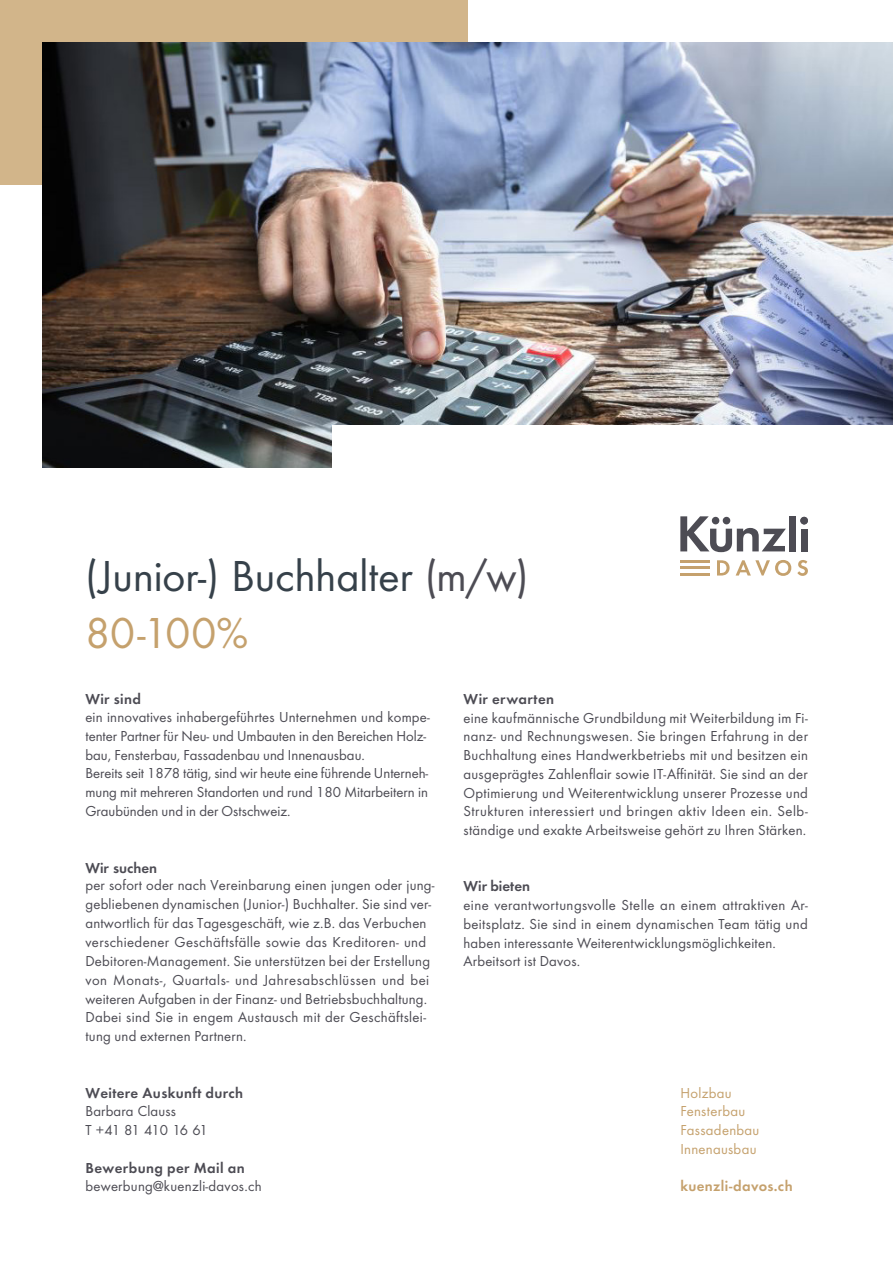
<style>
.page{position:relative;width:893px;height:1263px;background:#fff}
.page>*{position:absolute;margin:0;border:0;box-sizing:border-box;transform-origin:0 0}
.t1{font:45px/56.2px "Futura Boo";color:#36414a}
.t2{font:15px/18.9px "Futura Boo";letter-spacing:.015em;color:#4d4c54}
.t3{font:15px "Futura Dem";letter-spacing:.025em;color:#4d4c54}
.t4{font:15px/18.8px "Futura Boo";letter-spacing:.02em;color:#c5a16d}
.t5{font:15px "Futura Dem";color:#4d4c54}
.t6{font:15px "Futura Dem";letter-spacing:.025em;color:#c5a16d}
.s1{color:#4d4c54}
.s2{color:#c5a16d}
</style>
<div class="page">
<div style="left:0;top:0;width:468px;height:184px;background:#d2b58a"></div>
<img style="left:43px;top:43px;width:850px;height:425px">
<div style="left:333px;top:425px;width:560px;height:54px;background:#fff"></div>
<svg style="left:717px;top:560px;width:13px;height:15px"></svg>
<svg style="left:736px;top:560px;width:55px;height:16px"></svg>
<svg style="left:797px;top:560px;width:11px;height:16px"></svg>
<hr style="left:680px;top:573px;width:29px;height:2px;background:#c5a16d">
<hr style="left:680px;top:560px;width:29px;height:3px;background:#c5a16d">
<hr style="left:680px;top:567px;width:29px;height:2px;background:#c5a16d">
<svg style="left:680px;top:516px;width:106px;height:36px"></svg>
<div style="left:789px;top:516px;width:7px;height:35px;background:#4d4c54"></div>
<div style="left:800px;top:517px;width:8px;height:7px;background:#4d4c54;border-radius:50%"></div>
<div style="left:801px;top:529px;width:6px;height:22px;background:#4d4c54"></div>
<h1 class="t1" style="left:85px;top:548px;width:445px">(Junior-) Buchhalter <span class="s1">(m/w)<br></span><span class="s2">80-100%</span></h1>
<p class="t3" style="left:85px;top:688px;width:57px">Wir sind</p>
<p class="t2" style="left:85px;top:707px;width:346px">ein innovatives inhabergeführtes Unternehmen und kompe&shy;tenter Partner für Neu- und Umbauten in den Bereichen Holz&shy;bau, Fensterbau, Fassadenbau und Innenausbau.<br>Bereits seit 1878 tätig, sind wir heute eine führende Unterneh&shy;mung mit mehreren Standorten und rund 180 Mitarbeitern in Graubünden und in der Ostschweiz.</p>
<p class="t5" style="left:85px;top:857px;width:73px">Wir suchen</p>
<p class="t2" style="left:85px;top:876px;width:351px">per sofort oder nach Vereinbarung einen jungen oder jung&shy;gebliebenen dynamischen (Junior-) Buchhalter. Sie sind ver&shy;antwortlich für das Tagesgeschäft, wie z.B. das Verbuchen verschiedener Geschäftsfälle sowie das Kreditoren- und Debitoren-Management. Sie unterstützen bei der Erstellung von Monats-, Quartals- und Jahresabschlüssen und bei weiteren Aufgaben in der Finanz- und Betriebsbuchhaltung.<br>Dabei sind Sie in engem Austausch mit der Geschäftslei&shy;tung und externen Partnern.</p>
<p class="t3" style="left:85px;top:1082px;width:159px">Weitere Auskunft durch</p>
<p class="t2" style="left:85px;top:1101px;width:124px">Barbara Clauss<br>T +41 81 410 16 61</p>
<p class="t3" style="left:85px;top:1157px;width:161px">Bewerbung per Mail an</p>
<p class="t2" style="left:85px;top:1177px;width:178px">bewerbung@kuenzli-davos.ch</p>
<p class="t3" style="left:463px;top:688px;width:92px">Wir erwarten</p>
<p class="t2" style="left:463px;top:708px;width:346px;text-align:justify">eine kaufmännische Grundbildung mit Weiterbildung im Fi&shy;nanz- und Rechnungswesen. Sie bringen Erfahrung in der Buchhaltung eines Handwerkbetriebs mit und besitzen ein ausgeprägtes Zahlenflair sowie IT-Affinität. Sie sind an der Optimierung und Weiterentwicklung unserer Prozesse und Strukturen interessiert und bringen aktiv Ideen ein. Selb&shy;ständige und exakte Arbeitsweise gehört zu Ihren Stärken.</p>
<p class="t5" style="left:463px;top:876px;width:68px">Wir bieten</p>
<p class="t2" style="left:463px;top:896px;width:346px;text-align:justify">eine verantwortungsvolle Stelle an einem attraktiven Ar&shy;beitsplatz. Sie sind in einem dynamischen Team tätig und haben interessante Weiterentwicklungsmöglichkeiten.</p>
<p class="t2" style="left:464px;top:952px;width:118px">Arbeitsort ist Davos.</p>
<p class="t4" style="left:680px;top:1083px;width:80px">Holzbau<br>Fensterbau<br>Fassadenbau<br>Innenausbau</p>
<p class="t6" style="left:680px;top:1176px;width:114px">kuenzli-davos.ch</p>
</div>
